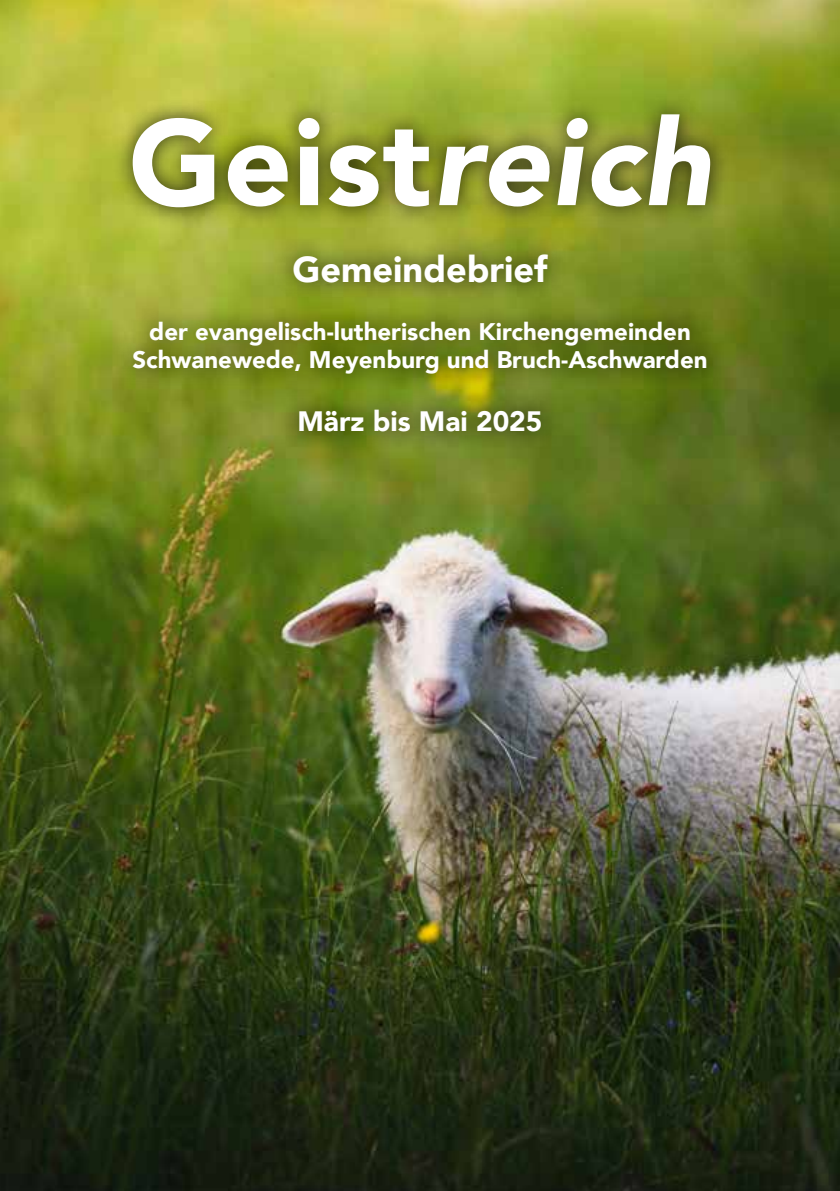
<style>
.page{position:relative;width:840px;height:1191px;background:#fff}
.page>*{position:absolute;margin:0;border:0;box-sizing:border-box;transform-origin:0 0}
.t1{font:900 120px "Avenir";letter-spacing:.01em;color:#fff}
.t2{font:900 36px "Avenir";color:#fff}
.t3{font:900 28px "Avenir";color:#fff}
.t4{font:900 24px/28.8px "Avenir";color:#fff;text-align:center}
.s1{font-style:italic}
</style>
<div class="page">
<img style="left:0;top:0;width:839px;height:1191px">
<div style="left:112px;top:94px;width:618px;height:358px;background:#000;opacity:.75"></div>
<h1 class="t1" style="left:128px;top:60px;width:584px">Geist<span class="s1">reich</span></h1>
<h2 class="t2" style="left:292px;top:238px;width:256px">Gemeindebrief</h2>
<p class="t4" style="left:132px;top:316px;width:576px">der evangelisch-lutherischen Kirchengemeinden<br>Schwanewede, Meyenburg und Bruch-Aschwarden</p>
<p class="t3" style="left:297px;top:397px;width:246px">März bis Mai 2025</p>
</div>
